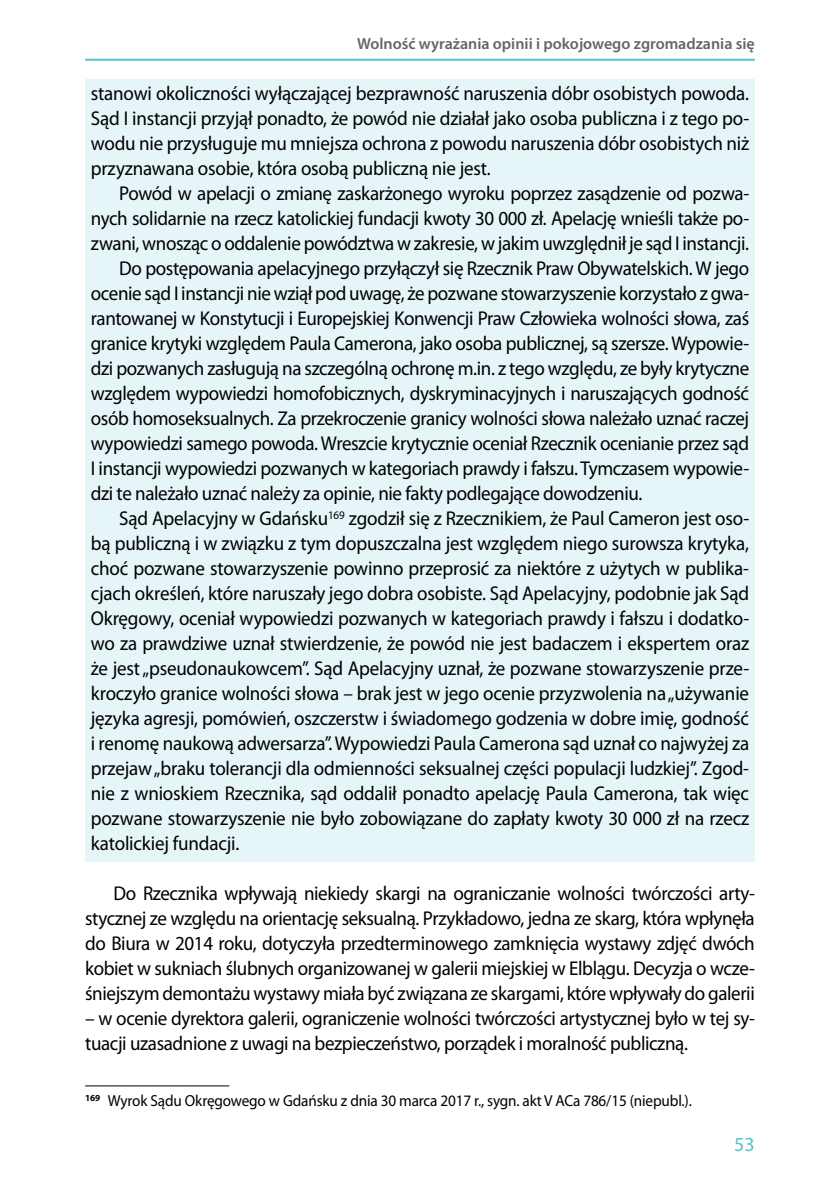
<style>
.page{position:relative;width:840px;height:1191px;background:#fff}
.page>*{position:absolute;margin:0;border:0;box-sizing:border-box;transform-origin:0 0}
.t1{font:20px/25px "Myriad Pro";letter-spacing:-.02em;color:#000;text-align:justify;scale:.95 1}
.t2{font:20px "Myriad Pro";color:#58bfcf}
.t3{font:16px "Myriad Pro";letter-spacing:-.01em;color:#000;scale:.95 1}
.t4{font:600 16px "Myriad Pro";color:#646567}
</style>
<div class="page">
<hr style="left:85px;top:59px;width:669px;height:2px;background:#58bfcf">
<div style="left:85px;top:79px;width:669px;height:783px;background:#e6f5f8"></div>
<hr style="left:85px;top:1085px;width:144px;height:1px;background:#000">
<p class="t4" style="left:357px;top:33px;width:399px">Wolność wyrażania opinii i pokojowego zgromadzania się</p>
<p class="t1" style="left:91px;top:81px;width:694px">stanowi okoliczności wyłączającej bezprawność naruszenia dóbr osobistych powoda.<br>Sąd I instancji przyjął ponadto, że powód nie działał jako osoba publiczna i z tego po&shy;wodu nie przysługuje mu mniejsza ochrona z powodu naruszenia dóbr osobistych niż przyznawana osobie, która osobą publiczną nie jest.</p>
<p class="t1" style="left:119px;top:181px;width:664px">Powód w apelacji o zmianę zaskarżonego wyroku poprzez zasądzenie od pozwa-</p>
<p class="t1" style="left:91px;top:206px;width:694px">nych solidarnie na rzecz katolickiej fundacji kwoty 30 000 zł. Apelację wnieśli także po-</p>
<p class="t1" style="left:91px;top:231px;width:694px">zwani, wnosząc o oddalenie powództwa w zakresie, w jakim uwzględnił je sąd I instancji.</p>
<p class="t1" style="left:119px;top:256px;width:664px">Do postępowania apelacyjnego przyłączył się Rzecznik Praw Obywatelskich. W jego</p>
<p class="t1" style="left:91px;top:281px;width:694px">ocenie sąd I instancji nie wziął pod uwagę, że pozwane stowarzyszenie korzystało z gwa-</p>
<p class="t1" style="left:91px;top:306px;width:694px">rantowanej w Konstytucji i Europejskiej Konwencji Praw Człowieka wolności słowa, zaś</p>
<p class="t1" style="left:91px;top:331px;width:694px">granice krytyki względem Paula Camerona, jako osoba publicznej, są szersze. Wypowie-</p>
<p class="t1" style="left:91px;top:356px;width:694px">dzi pozwanych zasługują na szczególną ochronę m.in. z tego względu, ze były krytyczne</p>
<p class="t1" style="left:91px;top:381px;width:694px">względem wypowiedzi homofobicznych, dyskryminacyjnych i naruszających godność</p>
<p class="t1" style="left:91px;top:406px;width:694px">osób homoseksualnych. Za przekroczenie granicy wolności słowa należało uznać raczej</p>
<p class="t1" style="left:91px;top:431px;width:694px">wypowiedzi samego powoda. Wreszcie krytycznie oceniał Rzecznik ocenianie przez sąd</p>
<p class="t1" style="left:91px;top:456px;width:694px">I instancji wypowiedzi pozwanych w kategoriach prawdy i fałszu. Tymczasem wypowie-</p>
<p class="t1" style="left:91px;top:481px;width:581px">dzi te należało uznać należy za opinie, nie fakty podlegające dowodzeniu.</p>
<p class="t1" style="left:119px;top:506px;width:664px">Sąd Apelacyjny w Gdańsku<sup>169</sup> zgodził się z Rzecznikiem, że Paul Cameron jest oso-</p>
<p class="t1" style="left:91px;top:531px;width:694px">bą publiczną i w związku z tym dopuszczalna jest względem niego surowsza krytyka,</p>
<p class="t1" style="left:91px;top:556px;width:694px">choć pozwane stowarzyszenie powinno przeprosić za niektóre z użytych w publika-</p>
<p class="t1" style="left:91px;top:581px;width:694px">cjach określeń, które naruszały jego dobra osobiste. Sąd Apelacyjny, podobnie jak Sąd</p>
<p class="t1" style="left:91px;top:606px;width:694px">Okręgowy, oceniał wypowiedzi pozwanych w kategoriach prawdy i fałszu i dodatko-</p>
<p class="t1" style="left:91px;top:631px;width:694px">wo za prawdziwe uznał stwierdzenie, że powód nie jest badaczem i ekspertem oraz</p>
<p class="t1" style="left:91px;top:656px;width:694px">że jest „pseudonaukowcem”. Sąd Apelacyjny uznał, że pozwane stowarzyszenie prze-</p>
<p class="t1" style="left:91px;top:681px;width:694px">kroczyło granice wolności słowa – brak jest w jego ocenie przyzwolenia na „używanie</p>
<p class="t1" style="left:91px;top:706px;width:694px">języka agresji, pomówień, oszczerstw i świadomego godzenia w dobre imię, godność</p>
<p class="t1" style="left:91px;top:731px;width:694px">i renomę naukową adwersarza”. Wypowiedzi Paula Camerona sąd uznał co najwyżej za</p>
<p class="t1" style="left:91px;top:756px;width:694px">przejaw „braku tolerancji dla odmienności seksualnej części populacji ludzkiej”. Zgod-</p>
<p class="t1" style="left:91px;top:781px;width:694px">nie z wnioskiem Rzecznika, sąd oddalił ponadto apelację Paula Camerona, tak więc</p>
<p class="t1" style="left:91px;top:806px;width:694px">pozwane stowarzyszenie nie było zobowiązane do zapłaty kwoty 30 000 zł na rzecz</p>
<p class="t1" style="left:91px;top:831px;width:158px">katolickiej fundacji.</p>
<p class="t1" style="left:85px;top:881px;width:706px;text-indent:28px">Do Rzecznika wpływają niekiedy skargi na ograniczanie wolności twórczości arty&shy;stycznej ze względu na orientację seksualną. Przykładowo, jedna ze skarg, która wpłynęła do Biura w 2014 roku, dotyczyła przedterminowego zamknięcia wystawy zdjęć dwóch kobiet w sukniach ślubnych organizowanej w galerii miejskiej w Elblągu. Decyzja o wcze&shy;śniejszym demontażu wystawy miała być związana ze skargami, które wpływały do galerii</p>
<p class="t1" style="left:85px;top:1006px;width:706px">– w ocenie dyrektora galerii, ograniczenie wolności twórczości artystycznej było w tej sy&shy;tuacji uzasadnione z uwagi na bezpieczeństwo, porządek i moralność publiczną.</p>
<p class="t3" style="left:85px;top:1090px;width:640px"><sup>169</sup> Wyrok Sądu Okręgowego w Gdańsku z dnia 30 marca 2017 r., sygn. akt V ACa 786/15 (niepubl.).</p>
<p class="t2" style="left:733px;top:1132px;width:22px">53</p>
</div>
